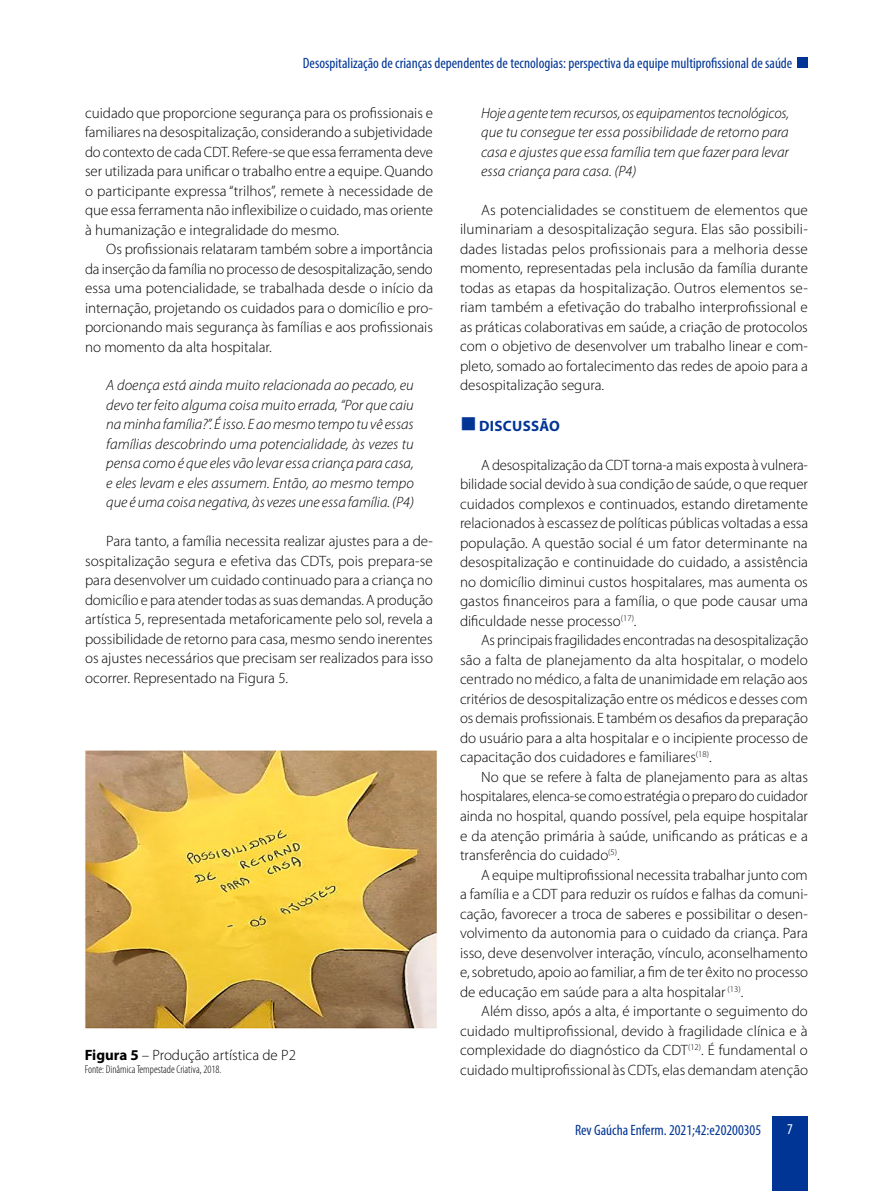
<style>
.page{position:relative;width:893px;height:1191px;background:#fff}
.page>*{position:absolute;margin:0;border:0;box-sizing:border-box;transform-origin:0 0}
.MIOLO-PT{font:300 15px/19.5px "Myriad Pro";color:#000;text-align:justify}
.CITAÇÃO-PT{font:italic 300 15px/19.5px "Myriad Pro";color:#000;text-align:justify}
.t1{font:condensed 15px "Myriad Pro";color:#003595}
.Titulo_quadro_figura{font:300 15px "Myriad Pro";color:#000}
.t2{font:700 15px "Myriad Pro";letter-spacing:.02em;color:#003595}
.t3{font:condensed 15px "Myriad Pro";color:#fff}
.Fonte_quadro_figura{font:300 condensed 11.25px "Myriad Pro";color:#000}
.s1{font-weight:700}
</style>
<div class="page">
<div style="left:772px;top:1116px;width:36px;height:75px;background:#003595"></div>
<div style="left:798px;top:57px;width:10px;height:11px;background:#003595"></div>
<img style="left:85px;top:750px;width:352px;height:279px">
<p class="t1" style="left:303px;top:54px;width:491px">Desospitalização de crianças dependentes de tecnologias: perspectiva da equipe multiprofissional de saúde</p>
<p class="MIOLO-PT" style="left:85px;top:103px;width:350px">cuidado que proporcione segurança para os profissionais e familiares na desospitalização, considerando a subjetividade do contexto de cada CDT. Refere-se que essa ferramenta deve ser utilizada para unificar o trabalho entre a equipe. Quando o participante expressa “trilhos”, remete à necessidade de que essa ferramenta não inflexibilize o cuidado, mas oriente à humanização e integralidade do mesmo.</p>
<p class="MIOLO-PT" style="left:85px;top:239px;width:350px;text-indent:21px">Os profissionais relataram também sobre a importância da inserção da família no processo de desospitalização, sendo essa uma potencialidade, se trabalhada desde o início da internação, projetando os cuidados para o domicílio e pro&shy;porcionando mais segurança às famílias e aos profissionais no momento da alta hospitalar.</p>
<p class="CITAÇÃO-PT" style="left:106px;top:375px;width:309px">A doença está ainda muito relacionada ao pecado, eu devo ter feito alguma coisa muito errada, “Por que caiu na minha família?”. É isso. E ao mesmo tempo tu vê essas famílias descobrindo uma potencialidade, às vezes tu pensa como é que eles vão levar essa criança para casa, e eles levam e eles assumem. Então, ao mesmo tempo que é uma coisa negativa, às vezes une essa família. (P4)</p>
<p class="MIOLO-PT" style="left:85px;top:531px;width:350px;text-indent:21px">Para tanto, a família necessita realizar ajustes para a de&shy;sospitalização segura e efetiva das CDTs, pois prepara-se para desenvolver um cuidado continuado para a criança no domicílio e para atender todas as suas demandas. A produção artística 5, representada metaforicamente pelo sol, revela a possibilidade de retorno para casa, mesmo sendo inerentes os ajustes necessários que precisam ser realizados para isso ocorrer. Representado na Figura 5.</p>
<p class="Titulo_quadro_figura" style="left:85px;top:1045px;width:213px"><span class="s1">Figura 5</span> – Produção artística de P2</p>
<p class="Fonte_quadro_figura" style="left:85px;top:1062px;width:138px">Fonte: Dinâmica Tempestade Criativa, 2018.</p>
<p class="CITAÇÃO-PT" style="left:481px;top:103px;width:309px">Hoje a gente tem recursos, os equipamentos tecnológicos, que tu consegue ter essa possibilidade de retorno para casa e ajustes que essa família tem que fazer para levar essa criança para casa. (P4)</p>
<p class="MIOLO-PT" style="left:460px;top:200px;width:350px;text-indent:21px">As potencialidades se constituem de elementos que iluminariam a desospitalização segura. Elas são possibili&shy;dades listadas pelos profissionais para a melhoria desse momento, representadas pela inclusão da família durante todas as etapas da hospitalização. Outros elementos se&shy;riam também a efetivação do trabalho interprofissional e as práticas colaborativas em saúde, a criação de protocolos com o objetivo de desenvolver um trabalho linear e com&shy;pleto, somado ao fortalecimento das redes de apoio para a desospitalização segura.</p>
<p class="t2" style="left:479px;top:416px;width:82px">DISCUSSÃO</p>
<p class="MIOLO-PT" style="left:460px;top:455px;width:350px;text-indent:21px">A desospitalização da CDT torna-a mais exposta à vulnera&shy;bilidade social devido à sua condição de saúde, o que requer cuidados complexos e continuados, estando diretamente relacionados à escassez de políticas públicas voltadas a essa população. A questão social é um fator determinante na desospitalização e continuidade do cuidado, a assistência no domicílio diminui custos hospitalares, mas aumenta os gastos financeiros para a família, o que pode causar uma dificuldade nesse processo<sup>(17)</sup>.</p>
<p class="MIOLO-PT" style="left:460px;top:630px;width:350px;text-indent:21px">As principais fragilidades encontradas na desospitalização são a falta de planejamento da alta hospitalar, o modelo centrado no médico, a falta de unanimidade em relação aos critérios de desospitalização entre os médicos e desses com os demais profissionais. E também os desafios da preparação do usuário para a alta hospitalar e o incipiente processo de capacitação dos cuidadores e familiares<sup>(18)</sup>.</p>
<p class="MIOLO-PT" style="left:460px;top:767px;width:350px;text-indent:21px">No que se refere à falta de planejamento para as altas hospitalares, elenca-se como estratégia o preparo do cuidador ainda no hospital, quando possível, pela equipe hospitalar e da atenção primária à saúde, unificando as práticas e a transferência do cuidado<sup>(5)</sup>.</p>
<p class="MIOLO-PT" style="left:460px;top:864px;width:350px;text-indent:21px">A equipe multiprofissional necessita trabalhar junto com a família e a CDT para reduzir os ruídos e falhas da comuni&shy;cação, favorecer a troca de saberes e possibilitar o desen&shy;volvimento da autonomia para o cuidado da criança. Para isso, deve desenvolver interação, vínculo, aconselhamento e, sobretudo, apoio ao familiar, a fim de ter êxito no processo de educação em saúde para a alta hospitalar <sup>(13)</sup>.</p>
<p class="MIOLO-PT" style="left:460px;top:1001px;width:350px;text-indent:21px">Além disso, após a alta, é importante o seguimento do cuidado multiprofissional, devido à fragilidade clínica e à complexidade do diagnóstico da CDT<sup>(12)</sup>. É fundamental o cuidado multiprofissional às CDTs, elas demandam atenção</p>
<p class="t1" style="left:575px;top:1121px;width:188px">Rev Gaúcha Enferm. 2021;42:e20200305</p>
<p class="t3" style="left:787px;top:1120px;width:7px">7</p>
</div>
